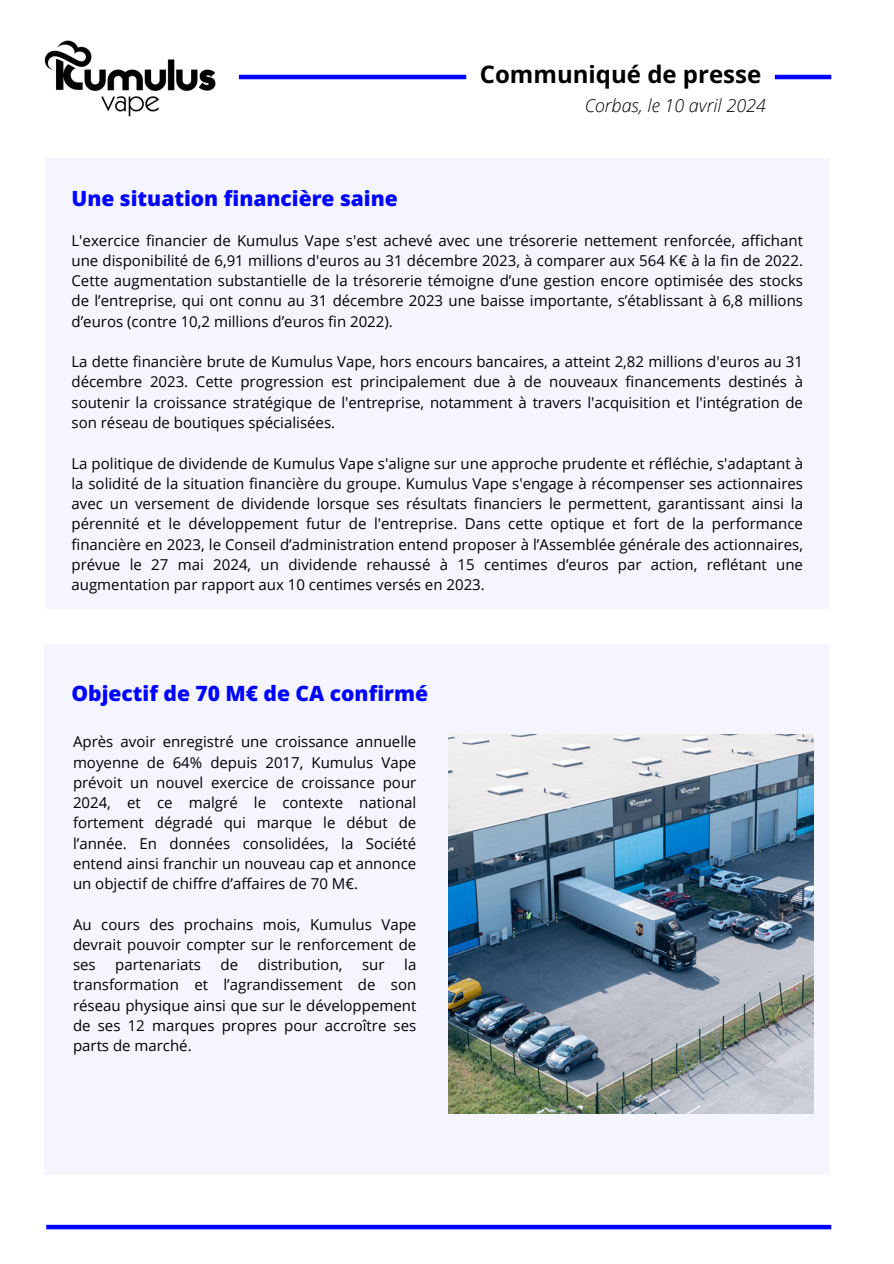
<style>
.page{position:relative;width:894px;height:1264px;background:#fff}
.page>*{position:absolute;margin:0;border:0;box-sizing:border-box;transform-origin:0 0}
.t1{font:700 24px "Open Sans";color:#000}
.t2{font:800 21px "Open Sans";color:#0003ff}
.t3{font:italic 300 18px "Open Sans";color:#000}
.t4{font:15px/20.2px "Open Sans";color:#000;text-align:justify}
</style>
<div class="page">
<hr style="left:774px;top:75px;width:57px;height:4px;background:#0003ff">
<hr style="left:239px;top:75px;width:227px;height:4px;background:#0003ff">
<div style="left:46px;top:1224px;width:785px;height:5px;background:#0003ff"></div>
<img style="left:44px;top:40px;width:172px;height:77px">
<div style="left:45px;top:158px;width:784px;height:451px;background:#f5f5ff"></div>
<div style="left:45px;top:644px;width:784px;height:530px;background:#f5f5ff"></div>
<img style="left:448px;top:735px;width:364px;height:378px">
<p class="t2" style="left:71px;top:184px;width:328px">Une situation financière saine</p>
<h1 class="t1" style="left:479px;top:58px;width:283px">Communiqué de presse</h1>
<h3 class="t3" style="left:584px;top:93px;width:183px">Corbas, le 10 avril 2024</h3>
<h2 class="t4" style="left:71px;top:230px;width:732px">L'exercice financier de Kumulus Vape s'est achevé avec une trésorerie nettement renforcée, affichant une disponibilité de 6,91 millions d'euros au 31 décembre 2023, à comparer aux 564 K€ à la fin de 2022.<br>Cette augmentation substantielle de la trésorerie témoigne d’une gestion encore optimisée des stocks de l’entreprise, qui ont connu au 31 décembre 2023 une baisse importante, s’établissant à 6,8 millions d’euros (contre 10,2 millions d’euros fin 2022).</h2>
<p class="t4" style="left:71px;top:351px;width:732px">La dette financière brute de Kumulus Vape, hors encours bancaires, a atteint 2,82 millions d'euros au 31 décembre 2023. Cette progression est principalement due à de nouveaux financements destinés à soutenir la croissance stratégique de l'entreprise, notamment à travers l'acquisition et l'intégration de son réseau de boutiques spécialisées.</p>
<p class="t4" style="left:71px;top:452px;width:732px">La politique de dividende de Kumulus Vape s'aligne sur une approche prudente et réfléchie, s'adaptant à la solidité de la situation financière du groupe. Kumulus Vape s'engage à récompenser ses actionnaires avec un versement de dividende lorsque ses résultats financiers le permettent, garantissant ainsi la pérennité et le développement futur de l'entreprise. Dans cette optique et fort de la performance financière en 2023, le Conseil d’administration entend proposer à l’Assemblée générale des actionnaires, prévue le 27 mai 2024, un dividende rehaussé à 15 centimes d’euros par action, reflétant une augmentation par rapport aux 10 centimes versés en 2023.</p>
<p class="t2" style="left:71px;top:678px;width:358px">Objectif de 70 M€ de CA confirmé</p>
<p class="t4" style="left:73px;top:731px;width:345px">Après avoir enregistré une croissance annuelle moyenne de 64% depuis 2017, Kumulus Vape prévoit un nouvel exercice de croissance pour 2024, et ce malgré le contexte national fortement dégradé qui marque le début de l’année. En données consolidées, la Société entend ainsi franchir un nouveau cap et annonce un objectif de chiffre d’affaires de 70 M€.</p>
<h2 class="t4" style="left:73px;top:913px;width:345px">Au cours des prochains mois, Kumulus Vape devrait pouvoir compter sur le renforcement de ses</h2>
<h2 class="t4" style="left:73px;top:954px;width:345px;text-indent:331px">la transformation et l’agrandissement de son réseau physique ainsi que sur le développement de ses 12 marques propres pour accroître ses parts de marché.</h2>
<h2 class="t4" style="left:115px;top:954px;width:87px">partenariats</h2>
<h2 class="t4" style="left:220px;top:954px;width:19px">de</h2>
<h2 class="t4" style="left:258px;top:954px;width:86px">distribution,</h2>
<h2 class="t4" style="left:362px;top:954px;width:24px">sur</h2>
</div>
